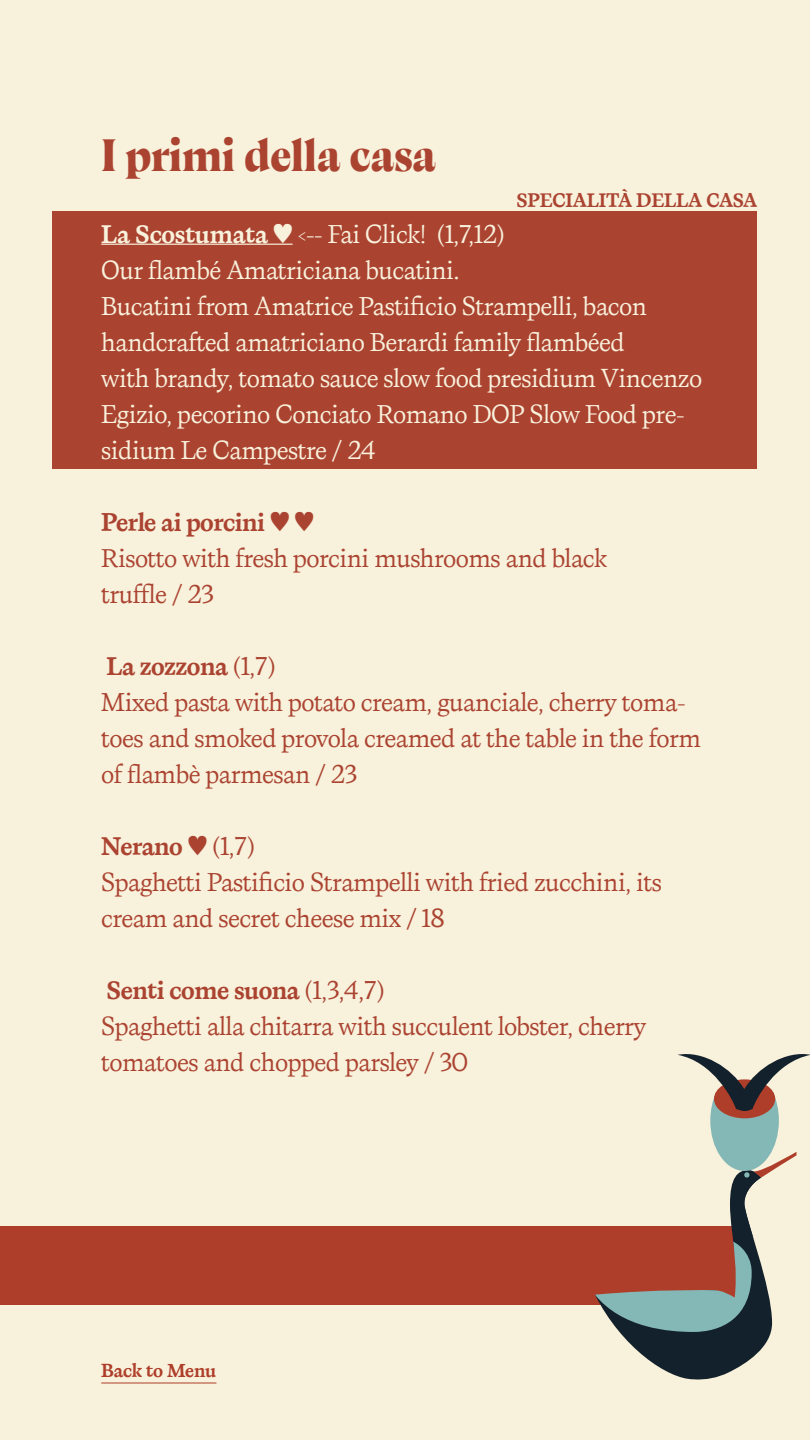
<style>
.page{position:relative;width:810px;height:1440px;background:#f8f1db}
.page>*{position:absolute;margin:0;border:0;box-sizing:border-box;transform-origin:0 0}
.t1{font:900 45px "Calvino Grande";letter-spacing:-.01em;color:#ab4331}
.t2{font:25.5px/36px "Calvino";letter-spacing:-.02em;color:#ab4331}
.t3{font:25.5px/36px "Calvino";letter-spacing:-.02em;color:#f8f1db}
.t4{font:700 25.5px "Calvino";letter-spacing:-.02em;color:#ab4331}
.t5{font:700 19.5px "Calvino";letter-spacing:-.01em;color:#ab4331}
.t6{font:700 18.75px "Calvino";letter-spacing:-.01em;color:#ae3e29}
.s1{font-weight:700}
.s2{font-weight:400}
</style>
<div class="page">
<div style="left:52px;top:212px;width:706px;height:257px;background:#ab4331"></div>
<hr style="left:101px;top:244px;width:192px;height:1px;background:#f8f1db">
<div style="left:0;top:1226px;width:742px;height:79px;background:#ae3e29"></div>
<svg style="left:595px;top:1054px;width:215px;height:326px"></svg>
<hr style="left:101px;top:1383px;width:115px;height:1px;background:#ae3e29">
<p class="t1" style="left:101px;top:121px;width:337px">I primi della casa</p>
<p class="t5" style="left:517px;top:185px;width:242px">SPECIALITÀ DELLA CASA</p>
<p class="t3" style="left:101px;top:214px;width:405px"><span class="s1">La Scostumata ♥</span> &lt;-- Fai Click! (1,7,12)</p>
<p class="t3" style="left:101px;top:250px;width:360px">Our flambé Amatriciana bucatini.</p>
<p class="t3" style="left:101px;top:286px;width:547px">Bucatini from Amatrice Pastificio Strampelli, bacon handcrafted amatriciano Berardi family flambéed</p>
<p class="t3" style="left:101px;top:358px;width:603px">with brandy, tomato sauce slow food presidium Vincenzo<br>Egizio, pecorino Conciato Romano DOP Slow Food pre&shy;sidium Le Campestre / 24</p>
<p class="t4" style="left:101px;top:502px;width:214px">Perle ai porcini ♥ ♥</p>
<p class="t2" style="left:101px;top:538px;width:507px">Risotto with fresh porcini mushrooms and black</p>
<p class="t2" style="left:101px;top:574px;width:114px">truffle / 23</p>
<p class="t4" style="left:107px;top:646px;width:171px">La zozzona <span class="s2">(1,7)</span></p>
<p class="t2" style="left:101px;top:682px;width:601px">Mixed pasta with potato cream, guanciale, cherry toma&shy;toes and smoked provola creamed at the table in the form of flambè parmesan / 23</p>
<p class="t4" style="left:101px;top:826px;width:156px">Nerano ♥ <span class="s2">(1,7)</span></p>
<p class="t2" style="left:101px;top:862px;width:562px">Spaghetti Pastificio Strampelli with fried zucchini, its cream and secret cheese mix / 18</p>
<p class="t4" style="left:107px;top:970px;width:280px">Senti come suona <span class="s2">(1,3,4,7)</span></p>
<p class="t2" style="left:101px;top:1006px;width:547px">Spaghetti alla chitarra with succulent lobster, cherry tomatoes and chopped parsley / 30</p>
<p class="t6" style="left:101px;top:1356px;width:117px">Back to Menu</p>
</div>
